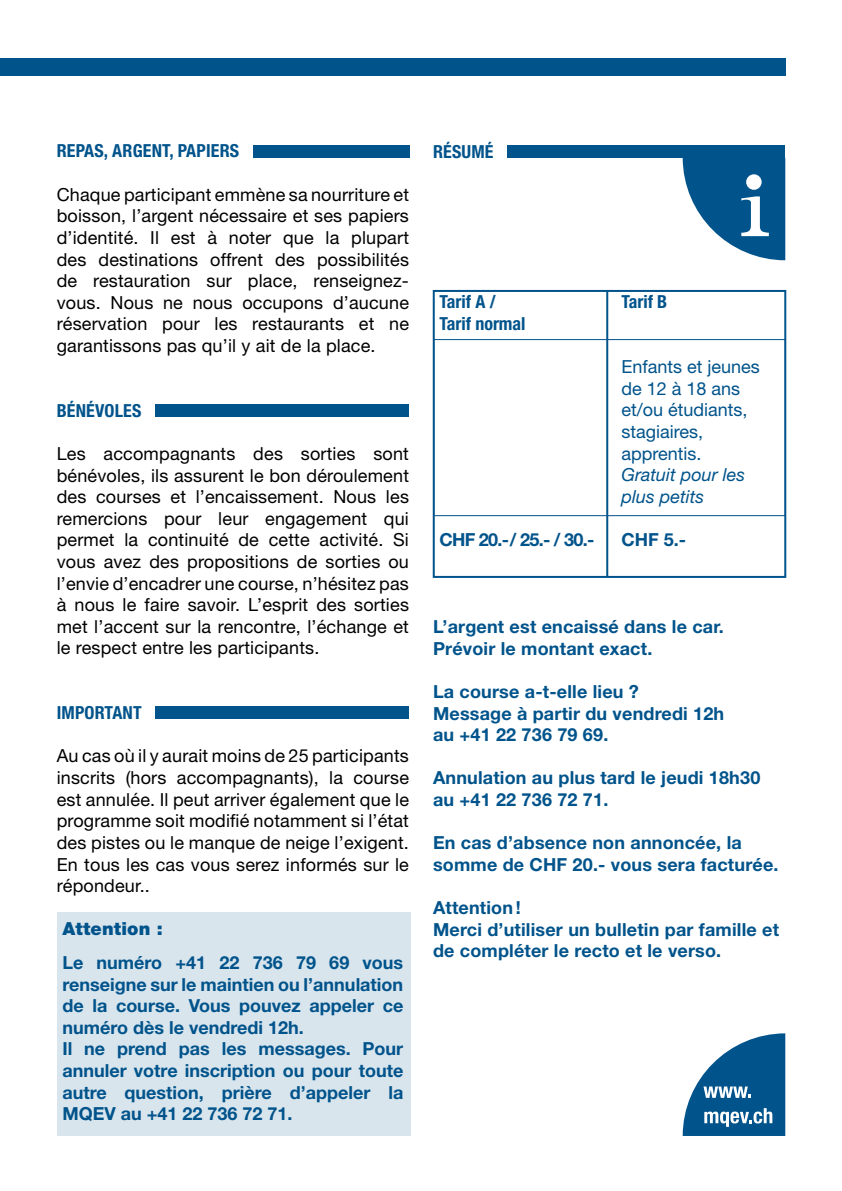
<style>
.page{position:relative;width:842px;height:1191px;background:#fff}
.page>*{position:absolute;margin:0;border:0;box-sizing:border-box;transform-origin:0 0}
.t1{font:18px/21.6px "Helvetica Neue";letter-spacing:.01em;color:#000;text-align:justify}
.t2{font:700 18px/21.6px "Helvetica Neue";letter-spacing:.01em;color:#00538b}
.t3{font:700 condensed 18px/21.6px "Helvetica Neue";letter-spacing:.01em;color:#00538b}
.t4{font:18px/21.6px "Helvetica Neue";color:#00538b}
.t5{font:italic 18px/21.6px "Helvetica Neue";color:#00538b}
.t6{font:900 18px "Helvetica Neue";letter-spacing:.01em;color:#00538b}
</style>
<div class="page">
<div style="left:57px;top:912px;width:353px;height:224px;background:#d9e5ed"></div>
<svg style="left:683px;top:158px;width:102px;height:102px"></svg>
<svg style="left:683px;top:1033px;width:102px;height:103px"></svg>
<div style="left:253px;top:145px;width:156px;height:12px;background:#00538b"></div>
<div style="left:155px;top:404px;width:254px;height:13px;background:#00538b"></div>
<div style="left:156px;top:706px;width:253px;height:13px;background:#00538b"></div>
<div style="left:507px;top:145px;width:278px;height:13px;background:#00538b"></div>
<div style="left:0;top:58px;width:786px;height:17px;background:#00538b"></div>
<div style="left:433px;top:290px;width:353px;height:288px;border:2px solid #00538b"></div>
<div style="left:433px;top:339px;width:353px;height:177px;border:1px solid #00538b"></div>
<hr style="left:606px;top:291px;width:2px;height:286px;background:#00538b">
<p class="t3" style="left:57px;top:140px;width:184px">REPAS, ARGENT, PAPIERS</p>
<p class="t1" style="left:57px;top:183px;width:354px">Chaque participant emmène sa nourriture et boisson, l’argent nécessaire et ses papiers d’identité. Il est à noter que la plupart des destinations offrent des possibilités de restauration sur place, renseignez&shy;vous. Nous ne nous occupons d’aucune réservation pour les restaurants et ne garantissons pas qu’il y ait de la place.</p>
<p class="t3" style="left:57px;top:399px;width:86px">BÉNÉVOLES</p>
<p class="t1" style="left:57px;top:442px;width:354px">Les accompagnants des sorties sont bénévoles, ils assurent le bon déroulement des courses et l’encaissement. Nous les remercions pour leur engagement qui permet la continuité de cette activité. Si vous avez des propositions de sorties ou l’envie d’encadrer une course, n’hésitez pas à nous le faire savoir. L’esprit des sorties met l’accent sur la rencontre, l’échange et le respect entre les participants.</p>
<p class="t3" style="left:57px;top:702px;width:87px">IMPORTANT</p>
<p class="t1" style="left:57px;top:745px;width:354px">Au cas où il y aurait moins de 25 participants inscrits (hors accompagnants), la course est annulée. Il peut arriver également que le programme soit modifié notamment si l’état des pistes ou le manque de neige l’exigent.<br>En tous les cas vous serez informés sur le répondeur..</p>
<p class="t6" style="left:62px;top:918px;width:102px">Attention :</p>
<p class="t2" style="left:62px;top:951px;width:342px">Le numéro +41 22 736 79 69 vous renseigne sur le maintien ou l’annulation de la course. Vous pouvez appeler ce numéro dès le vendredi 12h.<br>Il ne prend pas les messages. Pour annuler votre inscription ou pour toute autre question, prière d’appeler la MQEV au +41 22 736 72 71.</p>
<p class="t3" style="left:433px;top:140px;width:62px">RÉSUMÉ</p>
<p class="t3" style="left:439px;top:291px;width:88px">Tarif A /<br>Tarif normal</p>
<p class="t2" style="left:439px;top:528px;width:156px">CHF 20.-/ 25.- / 30.-</p>
<p class="t3" style="left:621px;top:291px;width:47px">Tarif B</p>
<p class="t4" style="left:621px;top:356px;width:140px">Enfants et jeunes de 12 à 18 ans et/ou étudiants, stagiaires, apprentis.</p>
<p class="t5" style="left:621px;top:463px;width:125px">Gratuit pour les plus petits</p>
<p class="t2" style="left:621px;top:528px;width:66px">CHF 5.-</p>
<p class="t2" style="left:433px;top:615px;width:292px">L’argent est encaissé dans le car.<br>Prévoir le montant exact.</p>
<p class="t2" style="left:433px;top:680px;width:293px">La course a-t-elle lieu ?<br>Message à partir du vendredi 12h au +41 22 736 79 69.</p>
<p class="t2" style="left:433px;top:766px;width:329px">Annulation au plus tard le jeudi 18h30 au +41 22 736 72 71.</p>
<p class="t2" style="left:433px;top:831px;width:347px">En cas d’absence non annoncée, la somme de CHF 20.- vous sera facturée.</p>
<p class="t2" style="left:433px;top:896px;width:348px">Attention!<br>Merci d’utiliser un bulletin par famille et de compléter le recto et le verso.</p>
</div>
